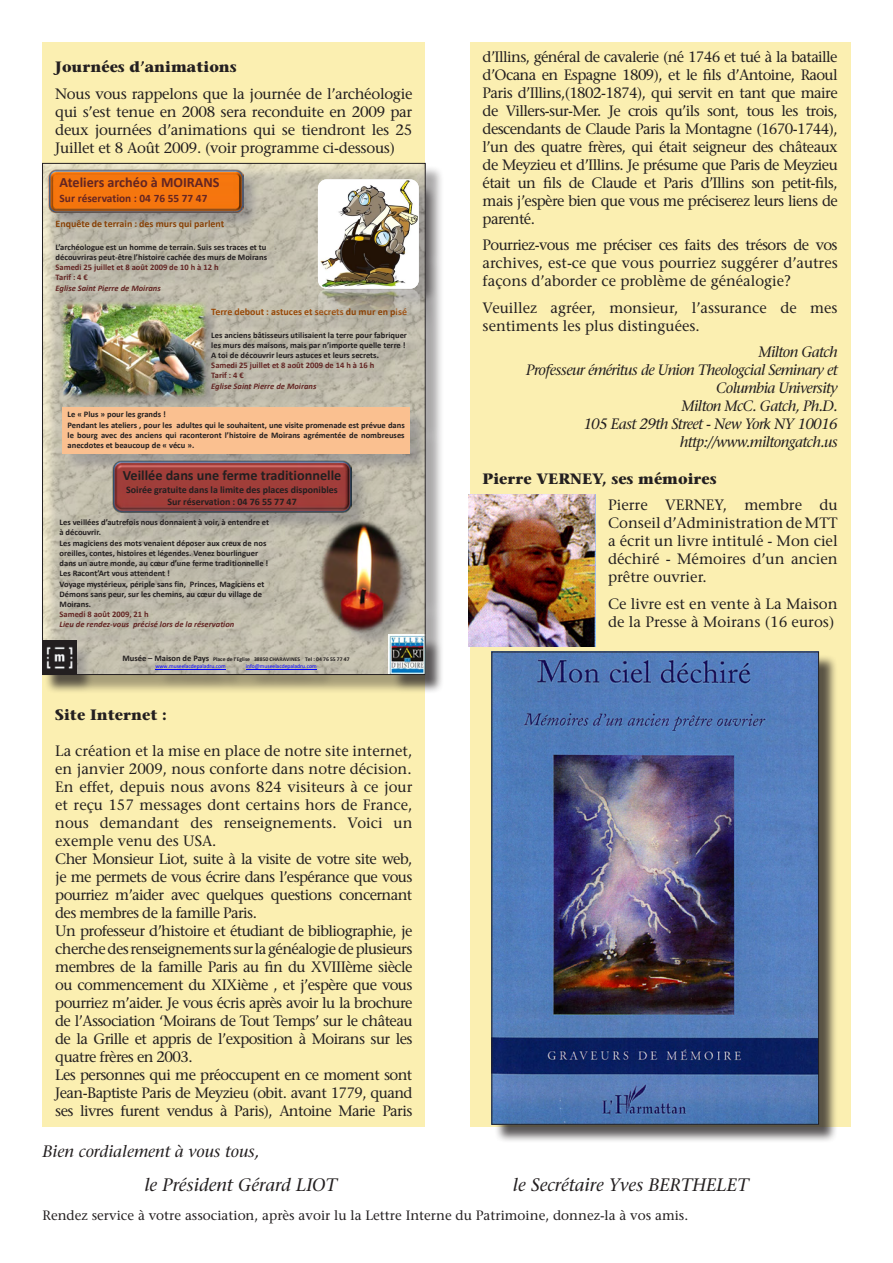
<style>
.page{position:relative;width:893px;height:1263px;background:#fff}
.page>*{position:absolute;margin:0;border:0;box-sizing:border-box;transform-origin:0 0}
.t1{font:italic 18px "Stone Serif";color:#231f20}
.t2{font:italic 16.5px "Stone Serif";color:#231f20}
.t3{font:15px/18px "Stone Serif";color:#231f20;text-align:justify}
.t4{font:italic 15px/18px "Stone Serif";letter-spacing:-.04em;color:#231f20;text-align:right}
.t5{font:700 15px "Stone Serif";color:#231f20}
.t6{font:700 14.25px "Calibri";color:#231f20}
.t7{font:700 14.25px "Calibri";color:#632523}
.t8{font:13.5px "Stone Serif";color:#231f20}
.t9{font:700 11.25px "Calibri";color:#632523}
.t10{font:700 9.9px/11.9px "Calibri";color:#231f20;text-align:center}
.t11{font:700 9.9px "Calibri";color:#984807}
.t12{font:700 9.9px "Calibri";color:#884106}
.t13{font:700 8.55px/10.2px "Calibri";color:#231f20}
.t14{font:700 5.7px/7.5px "Calibri";color:#231f20}
.t15{font:5.7px "Calibri";letter-spacing:-.005em;color:#00f}
.s1{color:#632523}
.s2{font-style:italic;color:#632523}
.s3{font-size:8.55px}
.s4{font-weight:400;color:#00f}
</style>
<div class="page">
<div style="left:470px;top:43px;width:380px;height:1084px;background:#fbefb1"></div>
<div style="left:43px;top:43px;width:382px;height:1084px;background:#fbefb1"></div>
<div style="left:44px;top:165px;width:401px;height:528px;background:#231f20;opacity:.75"></div>
<svg style="left:44px;top:165px;width:380px;height:508px;background:#bdb8a8"></svg>
<img style="left:49px;top:169px;width:195px;height:44px">
<img style="left:44px;top:641px;width:32px;height:32px">
<img style="left:389px;top:634px;width:35px;height:39px">
<img style="left:317px;top:288px;width:103px;height:111px">
<img style="left:318px;top:179px;width:101px;height:110px;border-radius:9px">
<img style="left:58px;top:299px;width:150px;height:100px">
<img style="left:113px;top:461px;width:238px;height:51px">
<hr style="left:155px;top:669px;width:71px;height:1px;background:#00f">
<hr style="left:246px;top:669px;width:71px;height:1px;background:#00f">
<div style="left:62px;top:407px;width:348px;height:46px;background:#fac090"></div>
<img style="left:318px;top:517px;width:88px;height:117px">
<div style="left:494px;top:654px;width:343px;height:489px;background:#231f20;opacity:.75"></div>
<img style="left:494px;top:654px;width:323px;height:468px">
<div style="left:492px;top:652px;width:327px;height:472px;border:1px solid #231f20"></div>
<img style="left:469px;top:495px;width:126px;height:152px">
<p class="t5" style="left:55px;top:58px;width:183px">Journées d’animations</p>
<p class="t3" style="left:55px;top:85px;width:359px">Nous vous rappelons que la journée de l’archéologie qui s’est tenue en 2008 sera reconduite en 2009 par deux journées d’animations qui se tiendront les 25<br>Juillet et 8 Août 2009. (voir programme ci-dessous)</p>
<p class="t7" style="left:60px;top:174px;width:162px">Ateliers archéo à MOIRANS</p>
<p class="t9" style="left:60px;top:191px;width:149px">Sur réservation : 04 76 55 77 47</p>
<p class="t12" style="left:56px;top:218px;width:170px">Enquête de terrain : des murs qui parlent</p>
<p class="t13" style="left:56px;top:241px;width:213px">L’archéologue est un homme de terrain. Suis ses traces et tu découvriras peut-être l’histoire cachée des murs de Moirans <span class="s1">Samedi 25 juillet et 8 août 2009 de 10 h à 12 h<br>Tarif : 4 €<br></span><span class="s2">Eglise Saint Pierre de Moirans</span></p>
<p class="t11" style="left:211px;top:305px;width:197px">Terre debout : astuces et secrets du mur en pisé</p>
<p class="t13" style="left:211px;top:329px;width:197px">Les anciens bâtisseurs utilisaient la terre pour fabriquer les murs des maisons, mais par n’importe quelle terre !<br>A toi de découvrir leurs astuces et leurs secrets.<br><span class="s1">Samedi 25 juillet et 8 août 2009 de 14 h à 16 h<br>Tarif : 4 €<br></span><span class="s2">Eglise Saint Pierre de Moirans</span></p>
<p class="t13" style="left:68px;top:409px;width:339px">Le « Plus » pour les grands !<br>Pendant les ateliers , pour les adultes qui le souhaitent, une visite promenade est prévue dans le bourg avec des anciens qui raconteront l’histoire de Moirans agrémentée de nombreuses anecdotes et beaucoup de « vécu ».</p>
<p class="t6" style="left:123px;top:466px;width:220px">Veillée dans une ferme traditionnelle</p>
<p class="t10" style="left:126px;top:483px;width:213px">Soirée gratuite dans la limite des places disponibles<br>Sur réservation : 04 76 55 77 47</p>
<p class="t13" style="left:60px;top:517px;width:211px">Les veillées d’autrefois nous donnaient à voir, à entendre et à découvrir.<br>Les magiciens des mots venaient déposer aux creux de nos oreilles, contes, histoires et légendes. Venez bourlinguer dans un autre monde, au cœur d’une ferme traditionnelle !<br>Les Racont’Art vous attendent !<br>Voyage mystérieux, périple sans fin, Princes, Magiciens et Démons sans peur, sur les chemins, au cœur du village de Moirans.<br><span class="s1">Samedi 8 août 2009, 21 h<br></span><span class="s2">Lieu de rendez-vous précisé lors de la réservation</span></p>
<p class="t14" style="left:155px;top:655px;width:196px;text-indent:-33px"><span class="s3">Musée – Maison de Pays</span> Place de l’Eglise 38850 CHARAVINES Tel : 04 76 55 77 47 <span class="s4">www.museelacdepaladru.com</span></p>
<p class="t15" style="left:246px;top:663px;width:72px">info@museelacdepaladru.com</p>
<p class="t5" style="left:55px;top:705px;width:113px">Site Internet :</p>
<p class="t3" style="left:55px;top:741px;width:359px">La création et la mise en place de notre site internet, en janvier 2009, nous conforte dans notre décision.</p>
<p class="t3" style="left:55px;top:777px;width:359px">En effet, depuis nous avons 824 visiteurs à ce jour et reçu 157 messages dont certains hors de France, nous demandant des renseignements. Voici un exemple venu des USA.</p>
<p class="t3" style="left:55px;top:849px;width:359px">Cher Monsieur Liot, suite à la visite de votre site web, je me permets de vous écrire dans l’espérance que vous pourriez m’aider avec quelques questions concernant des membres de la famille Paris.</p>
<p class="t3" style="left:55px;top:921px;width:359px">Un professeur d’histoire et étudiant de bibliographie, je cherche des renseignements sur la généalogie de plusieurs membres de la famille Paris au fin du XVIIIème siècle ou commencement du XIXième , et j’espère que vous pourriez m’aider. Je vous écris après avoir lu la brochure de l’Association ‘Moirans de Tout Temps’ sur le château de la Grille et appris de l’exposition à Moirans sur les quatre frères en 2003.</p>
<p class="t3" style="left:55px;top:1065px;width:359px">Les personnes qui me préoccupent en ce moment sont Jean-Baptiste Paris de Meyzieu (obit. avant 1779, quand ses livres furent vendus à Paris), Antoine Marie Paris</p>
<p class="t3" style="left:483px;top:48px;width:357px">d’Illins, général de cavalerie (né 1746 et tué à la bataille d’Ocana en Espagne 1809), et le fils d’Antoine, Raoul Paris d’Illins,(1802-1874), qui servit en tant que maire de Villers-sur-Mer. Je crois qu’ils sont, tous les trois, descendants de Claude Paris la Montagne (1670-1744), l’un des quatre frères, qui était seigneur des châteaux de Meyzieu et d’Illins. Je présume que Paris de Meyzieu était un fils de Claude et Paris d’Illins son petit-fils, mais j’espère bien que vous me préciserez leurs liens de parenté.</p>
<p class="t3" style="left:483px;top:236px;width:357px">Pourriez-vous me préciser ces faits des trésors de vos archives, est-ce que vous pourriez suggérer d’autres façons d’aborder ce problème de généalogie?</p>
<p class="t3" style="left:483px;top:299px;width:357px">Veuillez agréer, monsieur, l’assurance de mes sentiments les plus distinguées.</p>
<p class="t4" style="left:758px;top:343px;width:81px">Milton Gatch</p>
<p class="t4" style="left:526px;top:361px;width:313px">Professeur éméritus de Union Theologcial Seminary et<br>Columbia University</p>
<p class="t4" style="left:681px;top:397px;width:158px">Milton McC. Gatch, Ph.D.</p>
<p class="t4" style="left:583px;top:415px;width:256px">105 East 29th Street - New York NY 10016</p>
<p class="t4" style="left:680px;top:433px;width:159px">http://www.miltongatch.us</p>
<p class="t5" style="left:483px;top:469px;width:236px">Pierre VERNEY, ses mémoires</p>
<p class="t3" style="left:608px;top:496px;width:231px">Pierre VERNEY, membre du Conseil d’Administration de MTT a écrit un livre intitulé - Mon ciel déchiré - Mémoires d’un ancien prêtre ouvrier.</p>
<p class="t3" style="left:608px;top:594px;width:231px">Ce livre est en vente à La Maison de la Presse à Moirans (16 euros)</p>
<p class="t2" style="left:43px;top:1141px;width:219px">Bien cordialement à vous tous,</p>
<p class="t1" style="left:144px;top:1174px;width:194px">le Président Gérard LIOT</p>
<p class="t1" style="left:513px;top:1174px;width:237px">le Secrétaire Yves BERTHELET</p>
<p class="t8" style="left:43px;top:1207px;width:647px">Rendez service à votre association, après avoir lu la Lettre Interne du Patrimoine, donnez-la à vos amis.</p>
</div>
